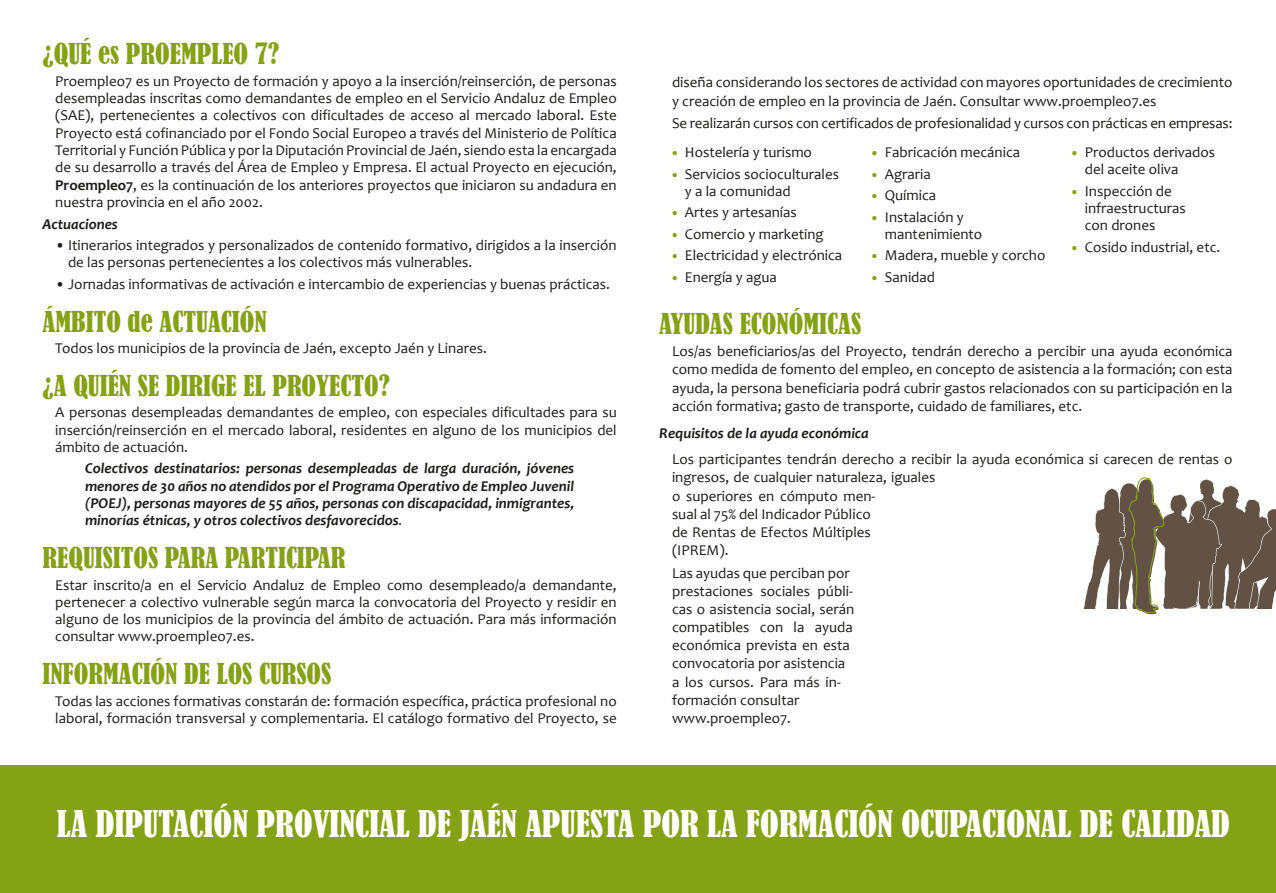
<style>
.page{position:relative;width:1276px;height:893px;background:#fff}
.page>*{position:absolute;margin:0;border:0;box-sizing:border-box;transform-origin:0 0}
.t1{font:condensed 34.5px "Bernard";color:#fff}
.t2{font:condensed 27px "Bernard";color:#85a215}
.t3{font:15px/17.2px "Candara";color:#1c1c1a}
.t4{font:italic 700 15px/17.2px "Candara";color:#1c1c1a;text-align:justify}
.s1{font-weight:700}
.s2{font-weight:400}
.s3{font-family:"Myriad Pro";font-weight:900;color:#85a215}
</style>
<div class="page">
<div style="left:0;top:765px;width:1276px;height:128px;background:#85a215"></div>
<svg style="left:1083px;top:477px;width:193px;height:137px"></svg>
<h2 class="t2" style="left:43px;top:38px;width:238px">¿QUÉ es PROEMPLEO 7?</h2>
<p class="t3" style="left:55px;top:72px;width:563px;text-align:justify">Proempleo7 es un Proyecto de formación y apoyo a la inserción/reinserción, de personas desempleadas inscritas como demandantes de empleo en el Servicio Andaluz de Empleo (SAE), pertenecientes a colectivos con dificultades de acceso al mercado laboral. Este Proyecto está cofinanciado por el Fondo Social Europeo a través del Ministerio de Política Territorial y Función Pública y por la Diputación Provincial de Jaén, siendo esta la encargada de su desarrollo a través del Área de Empleo y Empresa. El actual Proyecto en ejecución, <span class="s1">Proempleo7</span>, es la continuación de los anteriores proyectos que iniciaron su andadura en nuestra provincia en el año 2002.</p>
<p class="t4" style="left:43px;top:215px;width:77px">Actuaciones</p>
<p class="t3" style="left:68px;top:237px;width:550px;text-indent:-13px">• Itinerarios integrados y personalizados de contenido formativo, dirigidos a la inserción de las personas pertenecientes a los colectivos más vulnerables.</p>
<p class="t3" style="left:55px;top:276px;width:556px">• Jornadas informativas de activación e intercambio de experiencias y buenas prácticas.</p>
<h2 class="t2" style="left:43px;top:306px;width:226px">ÁMBITO de ACTUACIÓN</h2>
<p class="t3" style="left:55px;top:340px;width:433px">Todos los municipios de la provincia de Jaén, excepto Jaén y Linares.</p>
<h2 class="t2" style="left:43px;top:370px;width:349px">¿A QUIÉN SE DIRIGE EL PROYECTO?</h2>
<p class="t3" style="left:55px;top:404px;width:563px;text-align:justify">A personas desempleadas demandantes de empleo, con especiales dificultades para su inserción/reinserción en el mercado laboral, residentes en alguno de los municipios del ámbito de actuación.</p>
<p class="t4" style="left:85px;top:460px;width:490px">Colectivos destinatarios: personas desempleadas de larga duración, jóvenes menores de 30 años no atendidos por el Programa Operativo de Empleo Juvenil (POEJ), personas mayores de 55 años, personas con discapacidad, inmigrantes, minorías étnicas, y otros colectivos desfavorecidos<span class="s2">.</span></p>
<h2 class="t2" style="left:43px;top:542px;width:304px">REQUISITOS PARA PARTICIPAR</h2>
<p class="t3" style="left:55px;top:576px;width:563px;text-align:justify">Estar inscrito/a en el Servicio Andaluz de Empleo como desempleado/a demandante, pertenecer a colectivo vulnerable según marca la convocatoria del Proyecto y residir en alguno de los municipios de la provincia del ámbito de actuación. Para más información consultar www.proempleo7.es.</p>
<h2 class="t2" style="left:43px;top:658px;width:290px">INFORMACIÓN DE LOS CURSOS</h2>
<p class="t3" style="left:55px;top:692px;width:563px">Todas las acciones formativas constarán de: formación específica, práctica profesional no laboral, formación transversal y complementaria. El catálogo formativo del Proyecto, se</p>
<p class="t3" style="left:672px;top:74px;width:562px;line-height:18.1px">diseña considerando los sectores de actividad con mayores oportunidades de crecimiento y creación de empleo en la provincia de Jaén. Consultar www.proempleo7.es</p>
<p class="t3" style="left:672px;top:115px;width:562px">Se realizarán cursos con certificados de profesionalidad y cursos con prácticas en empresas:</p>
<p class="t3" style="left:672px;top:144px;width:141px"><span class="s3">•</span> Hostelería y turismo</p>
<p class="t3" style="left:685px;top:165px;width:155px;text-indent:-13px"><span class="s3">•</span> Servicios socioculturales y a la comunidad</p>
<p class="t3" style="left:672px;top:204px;width:126px"><span class="s3">•</span> Artes y artesanías</p>
<p class="t3" style="left:672px;top:225px;width:153px"><span class="s3">•</span> Comercio y marketing</p>
<p class="t3" style="left:672px;top:247px;width:172px"><span class="s3">•</span> Electricidad y electrónica</p>
<p class="t3" style="left:672px;top:268px;width:106px"><span class="s3">•</span> Energía y agua</p>
<p class="t3" style="left:872px;top:144px;width:150px"><span class="s3">•</span> Fabricación mecánica</p>
<p class="t3" style="left:872px;top:165px;width:60px"><span class="s3">•</span> Agraria</p>
<p class="t3" style="left:872px;top:187px;width:66px"><span class="s3">•</span> Química</p>
<p class="t3" style="left:885px;top:208px;width:99px;text-indent:-13px"><span class="s3">•</span> Instalación y mantenimiento</p>
<p class="t3" style="left:872px;top:247px;width:175px"><span class="s3">•</span> Madera, mueble y corcho</p>
<p class="t3" style="left:872px;top:268px;width:65px"><span class="s3">•</span> Sanidad</p>
<p class="t3" style="left:1084px;top:144px;width:132px;text-indent:-13px"><span class="s3">•</span> Productos derivados del aceite oliva</p>
<p class="t3" style="left:1084px;top:182px;width:103px;text-indent:-13px"><span class="s3">•</span> Inspección de infraestructuras con drones</p>
<p class="t3" style="left:1072px;top:238px;width:150px"><span class="s3">•</span> Cosido industrial, etc.</p>
<h2 class="t2" style="left:659px;top:308px;width:203px">AYUDAS ECONÓMICAS</h2>
<p class="t3" style="left:672px;top:342px;width:562px;line-height:18.1px;text-align:justify">Los/as beneficiarios/as del Proyecto, tendrán derecho a percibir una ayuda económica como medida de fomento del empleo, en concepto de asistencia a la formación; con esta ayuda, la persona beneficiaria podrá cubrir gastos relacionados con su participación en la acción formativa; gasto de transporte, cuidado de familiares, etc.</p>
<p class="t4" style="left:659px;top:424px;width:211px">Requisitos de la ayuda económica</p>
<p class="t3" style="left:672px;top:450px;width:562px;line-height:18.1px">Los participantes tendrán derecho a recibir la ayuda económica si carecen de rentas o ingresos, de cualquier naturaleza, iguales<br>o superiores en cómputo men-<br>sual al 75% del Indicador Público<br>de Rentas de Efectos Múltiples<br>(IPREM).</p>
<p class="t3" style="left:672px;top:564px;width:184px;line-height:18.1px">Las ayudas que perciban por prestaciones sociales públi&shy;cas o asistencia social, serán compatibles con la ayuda económica prevista en esta convocatoria por asistencia a los cursos. Para más in&shy;formación consultar www.proempleo7.</p>
<h1 class="t1" style="left:57px;top:804px;width:1174px">LA DIPUTACIÓN PROVINCIAL DE JAÉN APUESTA POR LA FORMACIÓN OCUPACIONAL DE CALIDAD</h1>
</div>
